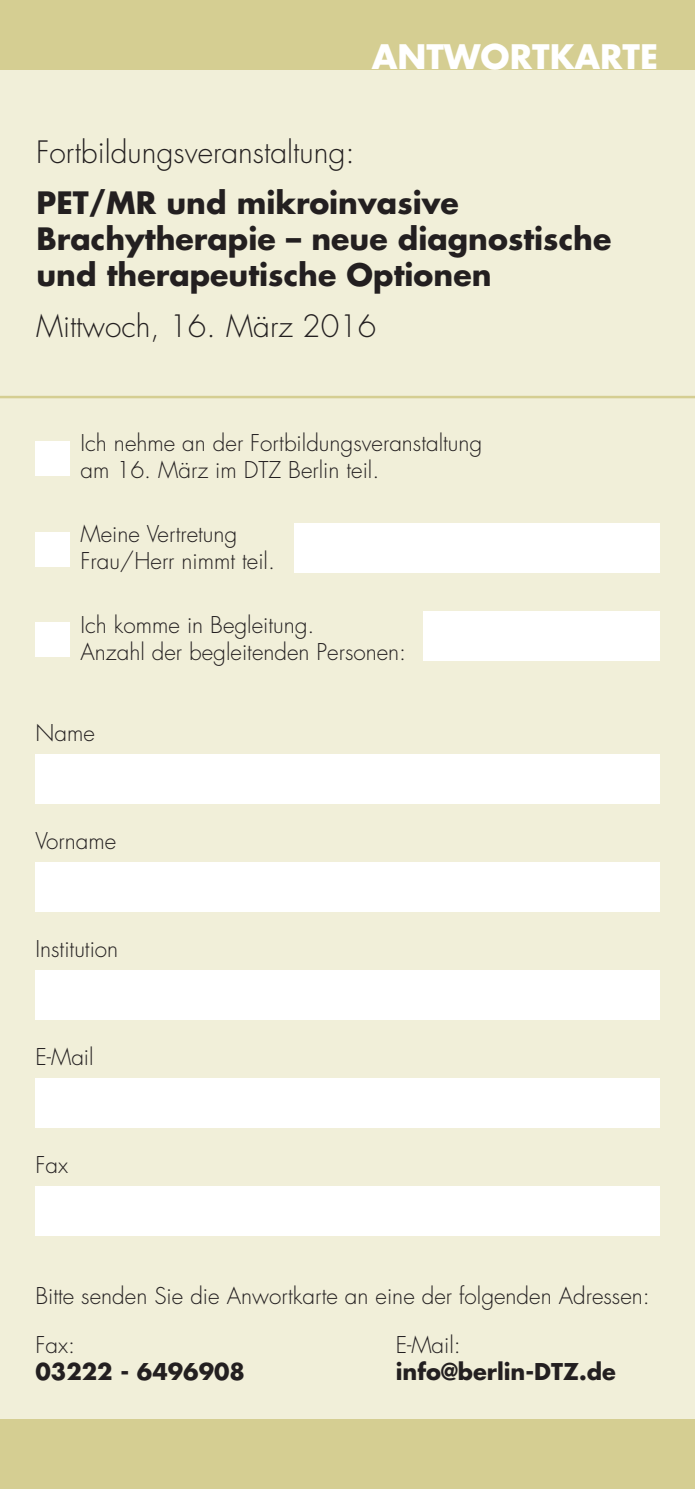
<style>
.page{position:relative;width:695px;height:1489px;background:#fff}
.page>*{position:absolute;margin:0;border:0;box-sizing:border-box;transform-origin:0 0}
.t1{font:700 32.75px "Futura Std";color:#fff}
.t2{font:700 30px/36px "Futura Std";color:#231f20}
.t3{font:300 30px "Futura Std";color:#231f20}
.t4{font:300 22.5px/27px "Futura Std";color:#231f20}
.t5{font:700 22.5px "Futura Std";color:#231f20}
</style>
<div class="page">
<div style="left:0;top:0;width:694px;height:1488px;background:#f1efd9"></div>
<div style="left:0;top:1419px;width:694px;height:69px;background:#d5ce92"></div>
<div style="left:35px;top:441px;width:35px;height:35px;background:#fff"></div>
<div style="left:35px;top:532px;width:35px;height:35px;background:#fff"></div>
<div style="left:35px;top:622px;width:35px;height:34px;background:#fff"></div>
<div style="left:35px;top:754px;width:624px;height:49px;background:#fff"></div>
<div style="left:35px;top:862px;width:624px;height:49px;background:#fff"></div>
<div style="left:35px;top:970px;width:624px;height:49px;background:#fff"></div>
<div style="left:35px;top:1078px;width:624px;height:49px;background:#fff"></div>
<div style="left:35px;top:1186px;width:624px;height:49px;background:#fff"></div>
<div style="left:293px;top:523px;width:366px;height:49px;background:#fff"></div>
<div style="left:422px;top:611px;width:237px;height:50px;background:#fff"></div>
<div style="left:0;top:0;width:694px;height:69px;background:#d5ce92"></div>
<hr style="left:0;top:396px;width:694px;height:2px;background:#d5ce92">
<h1 class="t1" style="left:371px;top:35px;width:288px">ANTWORTKARTE</h1>
<h2 class="t3" style="left:36px;top:133px;width:320px">Fortbildungsveranstaltung:</h2>
<h2 class="t2" style="left:36px;top:184px;width:576px">PET/MR und mikroinvasive<br>Brachytherapie – neue diagnostische und therapeutische Optionen</h2>
<h2 class="t3" style="left:36px;top:307px;width:342px">Mittwoch, 16. März 2016</h2>
<p class="t4" style="left:80px;top:430px;width:403px">Ich nehme an der Fortbildungsveranstaltung am 16. März im DTZ Berlin teil.</p>
<p class="t4" style="left:80px;top:521px;width:196px">Meine Vertretung<br>Frau/Herr nimmt teil.</p>
<p class="t4" style="left:80px;top:612px;width:327px">Ich komme in Begleitung.<br>Anzahl der begleitenden Personen:</p>
<p class="t4" style="left:35px;top:720px;width:61px">Name</p>
<p class="t4" style="left:35px;top:828px;width:82px">Vorname</p>
<p class="t4" style="left:35px;top:936px;width:84px">Institution</p>
<p class="t4" style="left:35px;top:1044px;width:60px">E-Mail</p>
<p class="t4" style="left:35px;top:1152px;width:34px">Fax</p>
<p class="t4" style="left:35px;top:1271px;width:615px;line-height:49px">Bitte senden Sie die Anwortkarte an eine der folgenden Adressen:<br>Fax:</p>
<p class="t4" style="left:395px;top:1331px;width:67px">E-Mail:</p>
<p class="t5" style="left:35px;top:1355px;width:211px">03222 - 6496908</p>
<p class="t5" style="left:395px;top:1355px;width:222px">info@berlin-DTZ.de</p>
</div>
